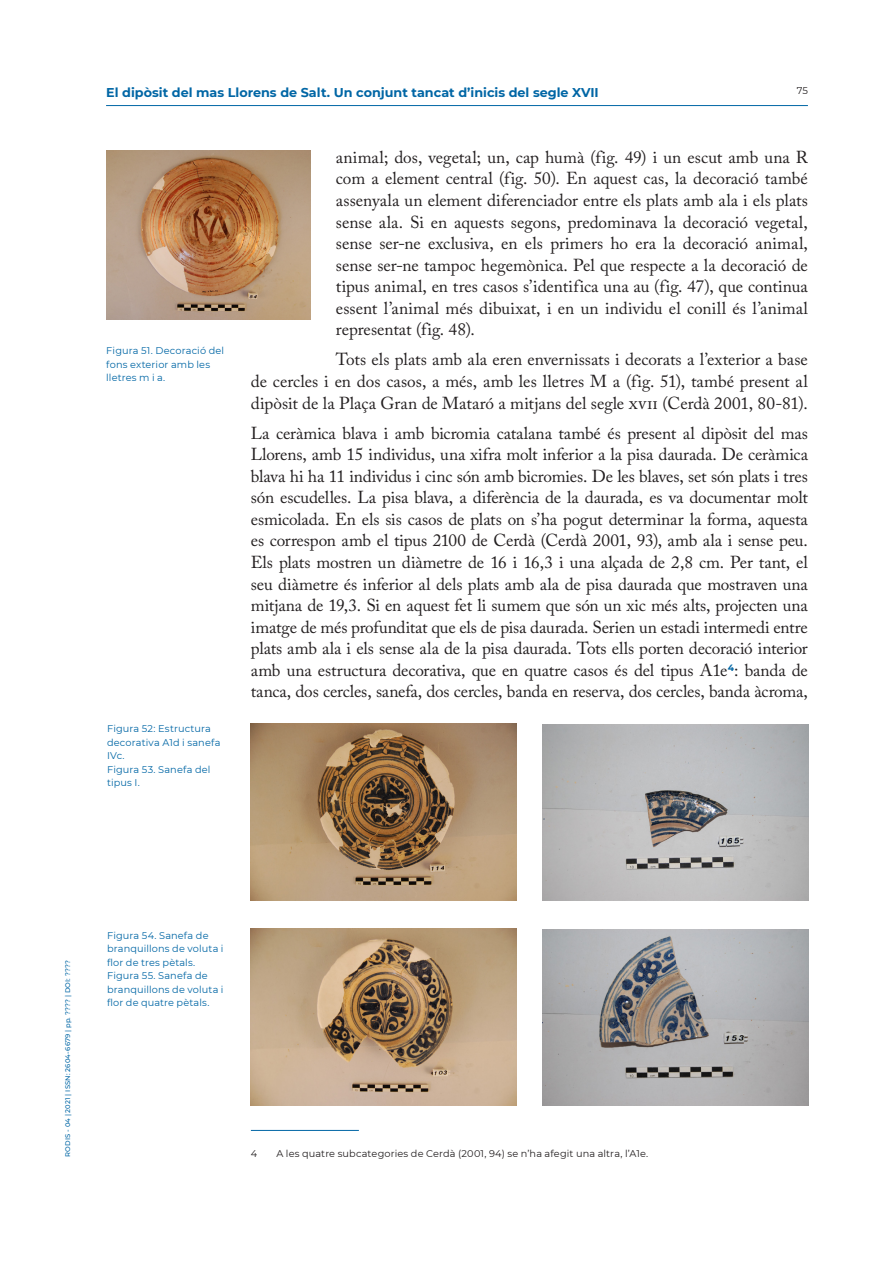
<style>
.page{position:relative;width:893px;height:1263px;background:#fff}
.page>*{position:absolute;margin:0;border:0;box-sizing:border-box;transform-origin:0 0}
.t1{font:17.25px/21.6px "Adobe Caslon Pro";letter-spacing:-.005em;color:#231f20;text-align:justify}
.t2{font:700 12.75px "Montserrat";color:#0166a5}
.Peu_foto{font:9.75px/13.5px "Montserrat";letter-spacing:.015em;color:#0166a5}
.Notapeu{font:9.75px "Montserrat";letter-spacing:.01em;color:#231f20}
.t3{font:500 6.75px "Montserrat";letter-spacing:.025em;color:#0166a5}
</style>
<div class="page">
<hr style="left:106px;top:105px;width:702px;height:1px;background:#0166a5">
<hr style="left:251px;top:1130px;width:108px;height:1px;background:#0166a5">
<img style="left:251px;top:724px;width:266px;height:177px">
<img style="left:251px;top:929px;width:266px;height:177px">
<img style="left:542px;top:724px;width:266px;height:177px">
<img style="left:542px;top:929px;width:266px;height:177px">
<img style="left:106px;top:150px;width:204px;height:169px">
<p class="t2" style="left:106px;top:84px;width:494px">El dipòsit del mas Llorens de Salt. Un conjunt tancat d’inicis del segle XVII</p>
<p class="Notapeu" style="left:797px;top:84px;width:13px">75</p>
<p class="Peu_foto" style="left:106px;top:344px;width:119px">Figura 51. Decoració del fons exterior amb les lletres m i a.</p>
<p class="Peu_foto" style="left:107px;top:722px;width:115px">Figura 52: Estructura decorativa A1d i sanefa<br>IVc.</p>
<p class="Peu_foto" style="left:107px;top:762px;width:105px">Figura 53. Sanefa del tipus I.</p>
<p class="t1" style="left:336px;top:146px;width:474px">animal; dos, vegetal; un, cap humà (fig. 49) i un escut amb una R com a element central (fig. 50). En aquest cas, la decoració també assenyala un element diferenciador entre els plats amb ala i els plats sense ala. Si en aquests segons, predominava la decoració vegetal, sense ser‑ne exclusiva, en els primers ho era la decoració animal, sense ser‑ne tampoc hegemònica. Pel que respecte a la decoració de tipus animal, en tres casos s’identifica una au (fig. 47), que continua essent l’animal més dibuixat, i en un individu el conill és l’animal representat (fig. 48).</p>
<p class="t1" style="left:251px;top:349px;width:559px;text-indent:85px">Tots els plats amb ala eren envernissats i decorats a l’exterior a base de cercles i en dos casos, a més, amb les lletres M a (fig. 51), també present al dipòsit de la Plaça Gran de Mataró a mitjans del segle xvii (Cerdà 2001, 80‑81).</p>
<p class="t1" style="left:251px;top:422px;width:559px">La ceràmica blava i amb bicromia catalana també és present al dipòsit del mas Llorens, amb 15 individus, una xifra molt inferior a la pisa daurada. De ceràmica blava hi ha 11 individus i cinc són amb bicromies. De les blaves, set són plats i tres són escudelles. La pisa blava, a diferència de la daurada, es va documentar molt esmicolada. En els sis casos de plats on s’ha pogut determinar la forma, aquesta es correspon amb el tipus 2100 de Cerdà (Cerdà 2001, 93), amb ala i sense peu.<br>Els plats mostren un diàmetre de 16 i 16,3 i una alçada de 2,8 cm. Per tant, el seu diàmetre és inferior al dels plats amb ala de pisa daurada que mostraven una mitjana de 19,3. Si en aquest fet li sumem que són un xic més alts, projecten una imatge de més profunditat que els de pisa daurada. Serien un estadi intermedi entre plats amb ala i els sense ala de la pisa daurada. Tots ells porten decoració interior amb una estructura decorativa, que en quatre casos és del tipus A1e<sup>4</sup>: banda de tanca, dos cercles, sanefa, dos cercles, banda en reserva, dos cercles, banda àcroma,</p>
<p class="t3" style="left:63px;top:1157px;width:198px;rotate:-90deg">RODIS - 04 | 2021 | ISSN: 2604-6679 | pp. ???? | DOI: ????</p>
<p class="Peu_foto" style="left:107px;top:928px;width:118px">Figura 54. Sanefa de branquillons de voluta i flor de tres pètals.</p>
<p class="Peu_foto" style="left:107px;top:968px;width:118px">Figura 55. Sanefa de branquillons de voluta i flor de quatre pètals.</p>
<p class="Notapeu" style="left:251px;top:1146px;width:8px">4</p>
<p class="Notapeu" style="left:276px;top:1146px;width:373px">A les quatre subcategories de Cerdà (2001, 94) se n’ha afegit una altra, l’A1e.</p>
</div>
